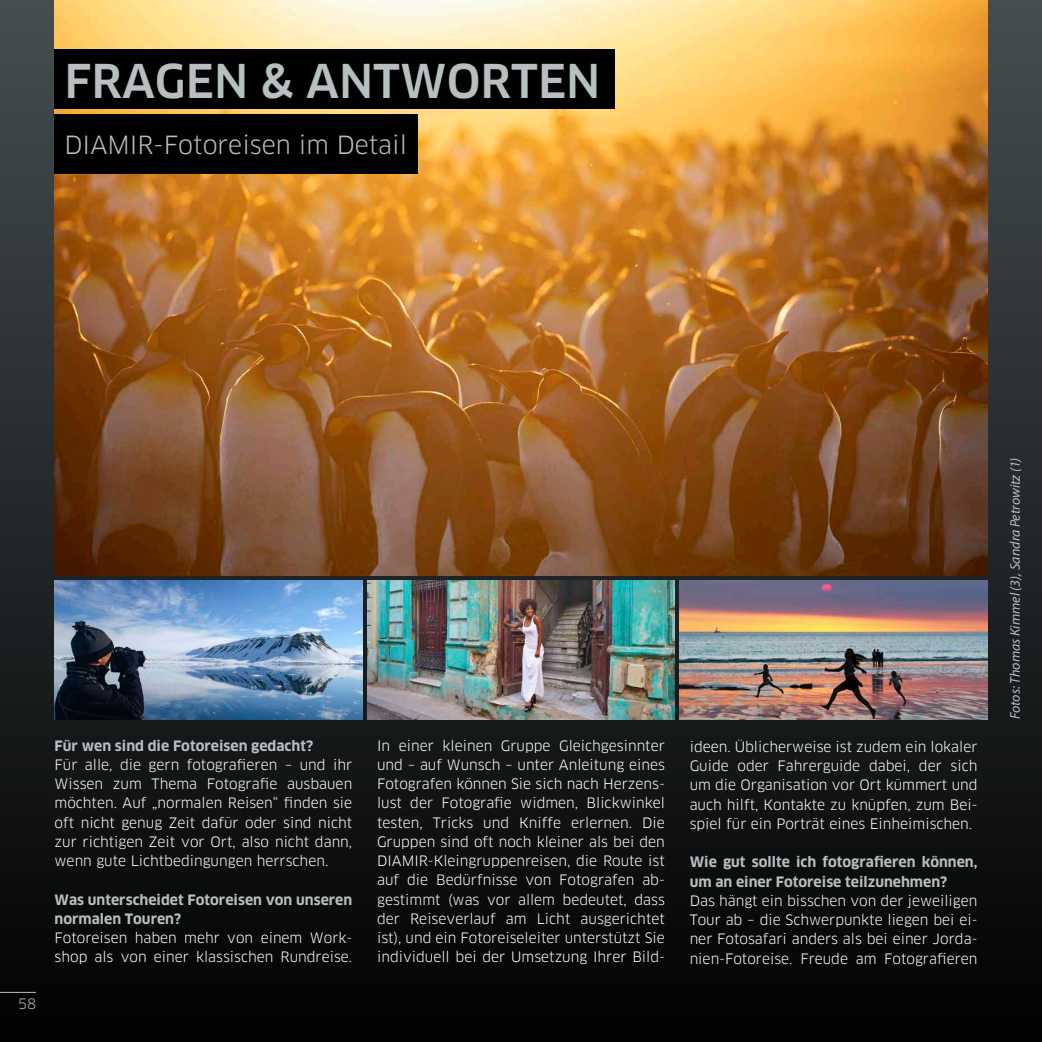
<style>
.page{position:relative;width:1042px;height:1042px;background:#fff}
.page>*{position:absolute;margin:0;border:0;box-sizing:border-box;transform-origin:0 0}
.t1{font:500 45.5px "Clan";color:#b7bfc0}
.t2{font:24.5px "Clan";color:#b7bfc0}
.t3{font:14px/19.2px "Clan";color:#fff;text-align:justify}
.t4{font:700 14px/19.2px "Clan";color:#b7bfc0}
.t5{font:italic 14px "Myriad Pro";color:#b7bfc0}
.t6{font:14px "Clan";color:#b7bfc0}
</style>
<div class="page">
<div style="left:0;top:0;width:1042px;height:1042px;background:linear-gradient(to bottom,#474e50,#020203)"></div>
<hr style="left:0;top:992px;width:36px;height:1px;background:#b7bfc0">
<img style="left:55px;top:0;width:932px;height:575px">
<div style="left:55px;top:50px;width:560px;height:59px;background:#000"></div>
<div style="left:55px;top:114px;width:363px;height:60px;background:#000"></div>
<img style="left:680px;top:580px;width:307px;height:139px">
<img style="left:55px;top:580px;width:307px;height:139px">
<img style="left:367px;top:580px;width:308px;height:139px">
<h1 class="t1" style="left:64px;top:56px;width:537px">FRAGEN &amp; ANTWORTEN</h1>
<h2 class="t2" style="left:64px;top:131px;width:344px">DIAMIR-Fotoreisen im Detail</h2>
<p class="t6" style="left:18px;top:995px;width:20px">58</p>
<p class="t4" style="left:55px;top:736px;width:260px">Für wen sind die Fotoreisen gedacht?</p>
<p class="t3" style="left:55px;top:755px;width:299px">Für alle, die gern fotografieren – und ihr Wissen zum Thema Fotografie ausbauen möchten. Auf „normalen Reisen“ finden sie oft nicht genug Zeit dafür oder sind nicht zur richtigen Zeit vor Ort, also nicht dann, wenn gute Lichtbedingungen herrschen.</p>
<p class="t4" style="left:55px;top:890px;width:299px">Was unterscheidet Fotoreisen von unseren normalen Touren?</p>
<p class="t3" style="left:55px;top:928px;width:299px">Fotoreisen haben mehr von einem Work&shy;shop als von einer klassischen Rundreise.</p>
<p class="t3" style="left:377px;top:736px;width:289px">In einer kleinen Gruppe Gleichgesinnter und – auf Wunsch – unter Anleitung eines Fotografen können Sie sich nach Herzens&shy;lust der Fotografie widmen, Blickwinkel testen, Tricks und Kniffe erlernen. Die Gruppen sind oft noch kleiner als bei den DIAMIR-Kleingruppenreisen, die Route ist auf die Bedürfnisse von Fotografen ab&shy;gestimmt (was vor allem bedeutet, dass der Reiseverlauf am Licht ausgerichtet ist), und ein Fotoreiseleiter unterstützt Sie individuell bei der Umsetzung Ihrer Bild-</p>
<p class="t3" style="left:690px;top:737px;width:289px">ideen. Üblicherweise ist zudem ein lokaler Guide oder Fahrerguide dabei, der sich um die Organisation vor Ort kümmert und auch hilft, Kontakte zu knüpfen, zum Bei&shy;spiel für ein Porträt eines Einheimischen.</p>
<p class="t4" style="left:690px;top:852px;width:289px">Wie gut sollte ich fotografieren können, um an einer Fotoreise teilzunehmen?</p>
<p class="t3" style="left:690px;top:891px;width:289px">Das hängt ein bisschen von der jeweiligen Tour ab – die Schwerpunkte liegen bei ei&shy;ner Fotosafari anders als bei einer Jorda&shy;nien-Fotoreise. Freude am Fotografieren</p>
<p class="t5" style="left:1007px;top:719px;width:264px;rotate:-90deg">Fotos: Thomas Kimmel (3), Sandra Petrowitz (1)</p>
</div>
